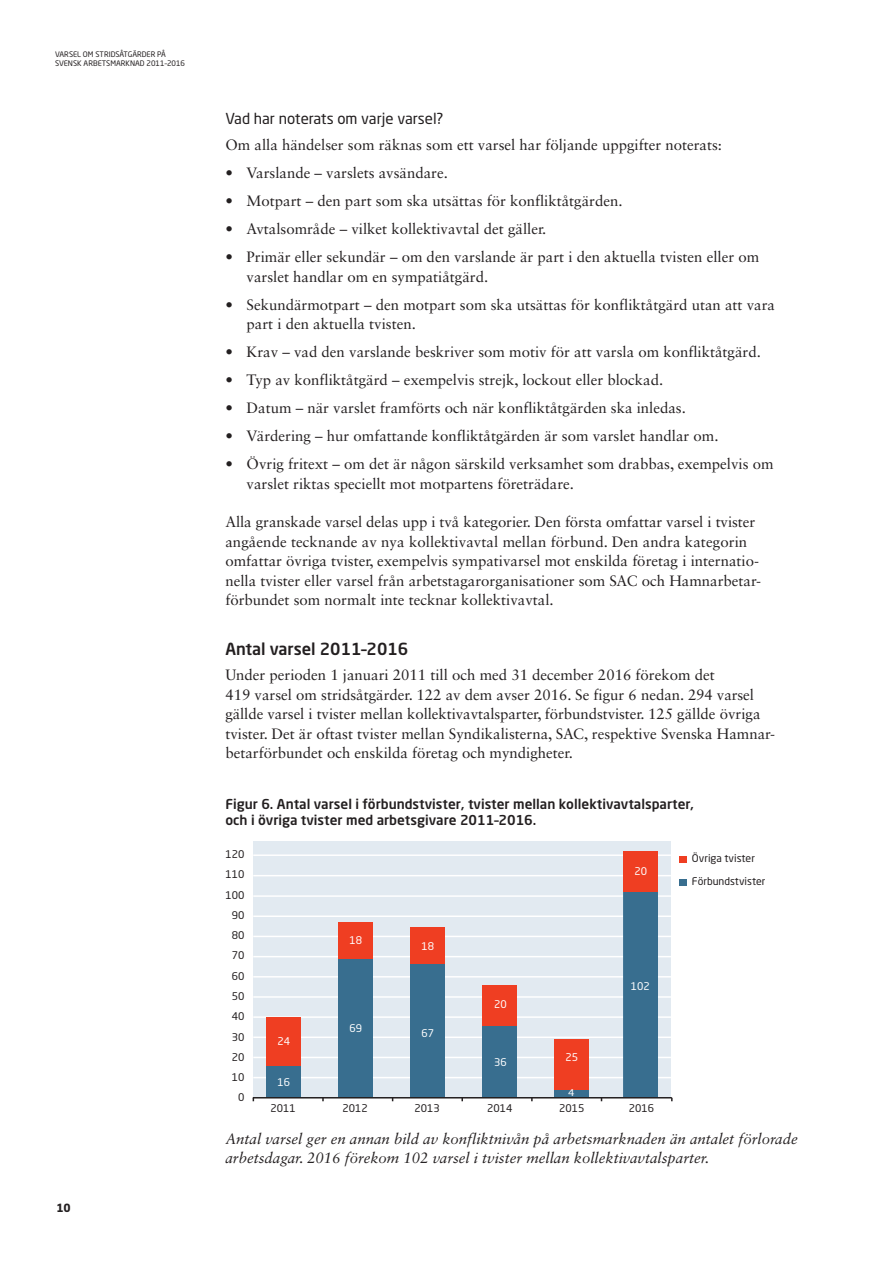
<style>
.page{position:relative;width:893px;height:1263px;background:#fff}
.page>*{position:absolute;margin:0;border:0;box-sizing:border-box;transform-origin:0 0}
.t1{font:500 16.5px "Neo Sans Pro";color:#231f20}
.t2{font:15px/19.5px "Sabon LT Std";color:#231f20}
.t3{font:italic 15px/19.5px "Sabon LT Std";color:#231f20}
.t4{font:15px "Neo Sans Pro";color:#231f20}
.t5{font:500 13.5px/16.2px "Neo Sans Pro";color:#231f20}
.t6{font:700 11.25px "Neo Sans Pro";color:#231f20}
.t7{font:10.5px "Neo Sans Pro";color:#231f20}
.t8{font:10.5px "Neo Sans Pro";color:#fff}
.t9{font:9.15px "Neo Sans Pro";color:#fff;scale:1.14 1}
.t10{font:7.5px/9px "Neo Sans Pro";color:#231f20}
</style>
<div class="page">
<div style="left:253px;top:841px;width:418px;height:257px;background:#e2eaf1"></div>
<hr style="left:253px;top:895px;width:418px;height:2px;background:#fff">
<hr style="left:253px;top:854px;width:418px;height:2px;background:#fff">
<hr style="left:253px;top:875px;width:418px;height:1px;background:#fff">
<hr style="left:253px;top:915px;width:418px;height:2px;background:#fff">
<hr style="left:253px;top:936px;width:418px;height:1px;background:#fff">
<hr style="left:253px;top:956px;width:418px;height:1px;background:#fff">
<hr style="left:253px;top:976px;width:418px;height:1px;background:#fff">
<hr style="left:253px;top:996px;width:418px;height:2px;background:#fff">
<hr style="left:253px;top:1016px;width:418px;height:2px;background:#fff">
<hr style="left:253px;top:1036px;width:418px;height:2px;background:#fff">
<hr style="left:253px;top:1057px;width:418px;height:1px;background:#fff">
<hr style="left:253px;top:1077px;width:418px;height:1px;background:#fff">
<div style="left:266px;top:1065px;width:35px;height:33px;background:#386e8f"></div>
<div style="left:266px;top:1017px;width:35px;height:48px;background:#ef3e22"></div>
<div style="left:338px;top:959px;width:35px;height:139px;background:#386e8f"></div>
<div style="left:338px;top:922px;width:35px;height:37px;background:#ef3e22"></div>
<div style="left:410px;top:964px;width:35px;height:134px;background:#386e8f"></div>
<div style="left:410px;top:928px;width:35px;height:36px;background:#ef3e22"></div>
<div style="left:482px;top:1025px;width:35px;height:73px;background:#386e8f"></div>
<div style="left:482px;top:985px;width:35px;height:40px;background:#ef3e22"></div>
<div style="left:554px;top:1090px;width:35px;height:8px;background:#386e8f"></div>
<div style="left:554px;top:1039px;width:35px;height:51px;background:#ef3e22"></div>
<div style="left:623px;top:891px;width:35px;height:206px;background:#386e8f"></div>
<div style="left:623px;top:851px;width:35px;height:40px;background:#ef3e22"></div>
<div style="left:679px;top:856px;width:8px;height:7px;background:#ef3e22"></div>
<div style="left:679px;top:879px;width:8px;height:7px;background:#386e8f"></div>
<hr style="left:253px;top:1097px;width:419px;height:1px;background:#231f20">
<p class="t10" style="left:55px;top:49px;width:131px">VARSEL OM STRIDSÅTGÄRDER PÅ<br>SVENSK ARBETSMARKNAD 2011–2016</p>
<p class="t6" style="left:56px;top:1200px;width:16px">10</p>
<p class="t4" style="left:225px;top:109px;width:220px">Vad har noterats om varje varsel?</p>
<p class="t2" style="left:225px;top:135px;width:498px">Om alla händelser som räknas som ett varsel har följande uppgifter noterats:</p>
<p class="t2" style="left:225px;top:163px;width:224px">• Varslande – varslets avsändare.</p>
<p class="t2" style="left:225px;top:191px;width:399px">• Motpart – den part som ska utsättas för konfliktåtgärden.</p>
<p class="t2" style="left:225px;top:219px;width:322px">• Avtalsområde – vilket kollektivavtal det gäller.</p>
<p class="t2" style="left:247px;top:247px;width:514px;text-indent:-21px">• Primär eller sekundär – om den varslande är part i den aktuella tvisten eller om varslet handlar om en sympatiåtgärd.</p>
<p class="t2" style="left:247px;top:294px;width:530px;text-indent:-21px">• Sekundärmotpart – den motpart som ska utsättas för konfliktåtgärd utan att vara part i den aktuella tvisten.</p>
<p class="t2" style="left:225px;top:342px;width:537px">• Krav – vad den varslande beskriver som motiv för att varsla om konfliktåtgärd.</p>
<p class="t2" style="left:225px;top:370px;width:439px">• Typ av konfliktåtgärd – exempelvis strejk, lockout eller blockad.</p>
<p class="t2" style="left:225px;top:398px;width:462px">• Datum – när varslet framförts och när konfliktåtgärden ska inledas.</p>
<p class="t2" style="left:225px;top:426px;width:495px">• Värdering – hur omfattande konfliktåtgärden är som varslet handlar om.</p>
<p class="t2" style="left:247px;top:454px;width:528px;text-indent:-21px">• Övrig fritext – om det är någon särskild verksamhet som drabbas, exempelvis om varslet riktas speciellt mot motpartens företrädare.</p>
<p class="t2" style="left:225px;top:512px;width:537px">Alla granskade varsel delas upp i två kategorier. Den första omfattar varsel i tvister angående tecknande av nya kollektivavtal mellan förbund. Den andra kategorin omfattar övriga tvister, exempelvis sympativarsel mot enskilda företag i internatio&shy;nella tvister eller varsel från arbetstagarorganisationer som SAC och Hamnarbetar&shy;förbundet som normalt inte tecknar kollektivavtal.</p>
<p class="t1" style="left:225px;top:638px;width:184px">Antal varsel 2011–2016</p>
<p class="t2" style="left:225px;top:665px;width:551px">Under perioden 1 januari 2011 till och med 31 december 2016 förekom det<br>419 varsel om stridsåtgärder. 122 av dem avser 2016. Se figur 6 nedan. 294 varsel gällde varsel i tvister mellan kollektivavtalsparter, förbundstvister. 125 gällde övriga tvister. Det är oftast tvister mellan Syndikalisterna, SAC, respektive Svenska Hamnar&shy;betarförbundet och enskilda företag och myndigheter.</p>
<p class="t5" style="left:225px;top:796px;width:470px">Figur 6. Antal varsel i förbundstvister, tvister mellan kollektivavtalsparter, och i övriga tvister med arbetsgivare 2011–2016.</p>
<p class="t7" style="left:226px;top:848px;width:21px">120</p>
<p class="t7" style="left:226px;top:868px;width:21px">110</p>
<p class="t7" style="left:226px;top:888px;width:21px">100</p>
<p class="t7" style="left:232px;top:909px;width:14px">90</p>
<p class="t7" style="left:232px;top:929px;width:14px">80</p>
<p class="t7" style="left:232px;top:949px;width:14px">70</p>
<p class="t7" style="left:232px;top:969px;width:14px">60</p>
<p class="t7" style="left:232px;top:990px;width:14px">50</p>
<p class="t7" style="left:232px;top:1010px;width:14px">40</p>
<p class="t7" style="left:232px;top:1030px;width:14px">30</p>
<p class="t7" style="left:232px;top:1050px;width:14px">20</p>
<p class="t7" style="left:232px;top:1071px;width:14px">10</p>
<p class="t7" style="left:238px;top:1091px;width:8px">0</p>
<p class="t8" style="left:277px;top:1035px;width:14px">24</p>
<p class="t8" style="left:277px;top:1075px;width:14px">16</p>
<p class="t8" style="left:349px;top:934px;width:14px">18</p>
<p class="t8" style="left:349px;top:1022px;width:14px">69</p>
<p class="t8" style="left:422px;top:939px;width:14px">18</p>
<p class="t8" style="left:422px;top:1027px;width:14px">67</p>
<p class="t8" style="left:494px;top:997px;width:14px">20</p>
<p class="t8" style="left:494px;top:1056px;width:14px">36</p>
<p class="t8" style="left:565px;top:1051px;width:14px">25</p>
<p class="t9" style="left:568px;top:1087px;width:7px">4</p>
<p class="t7" style="left:270px;top:1102px;width:27px">2011</p>
<p class="t7" style="left:343px;top:1102px;width:27px">2012</p>
<p class="t7" style="left:414px;top:1102px;width:27px">2013</p>
<p class="t7" style="left:487px;top:1102px;width:27px">2014</p>
<p class="t7" style="left:559px;top:1102px;width:27px">2015</p>
<p class="t8" style="left:634px;top:865px;width:14px">20</p>
<p class="t8" style="left:631px;top:980px;width:21px">102</p>
<p class="t7" style="left:692px;top:852px;width:65px">Övriga tvister</p>
<p class="t7" style="left:692px;top:875px;width:75px">Förbundstvister</p>
<p class="t7" style="left:629px;top:1102px;width:27px">2016</p>
<p class="t3" style="left:225px;top:1129px;width:574px">Antal varsel ger en annan bild av konfliktnivån på arbetsmarknaden än antalet förlorade arbetsdagar. 2016 förekom 102 varsel i tvister mellan kollektivavtalsparter.</p>
</div>
